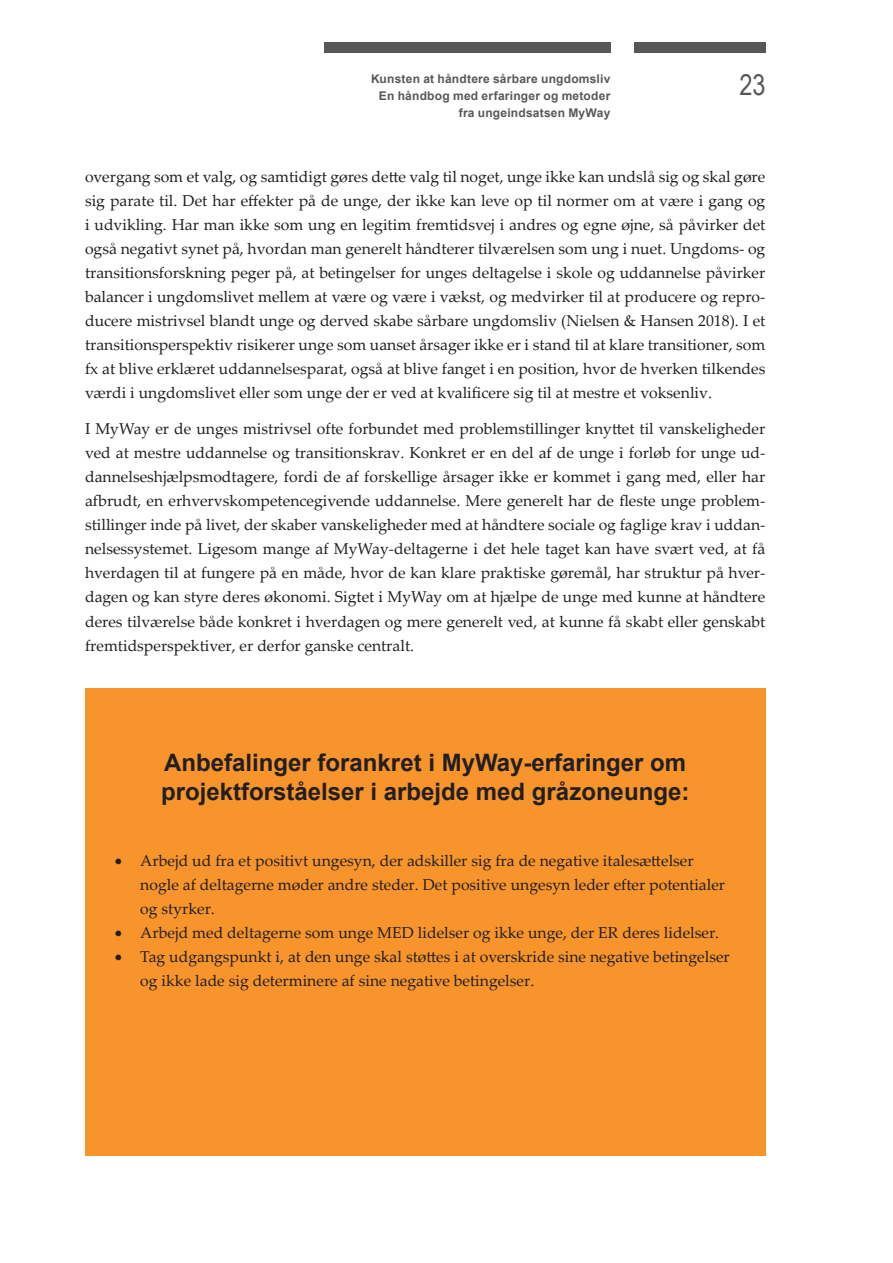
<style>
.page{position:relative;width:893px;height:1263px;background:#fff}
.page>*{position:absolute;margin:0;border:0;box-sizing:border-box;transform-origin:0 0}
.t1{font:28.65px "Arial Narrow";color:#57585a}
.t2{font:700 24px/28.8px "Arial";color:#231f20}
.t3{font:15.75px/24px "Palatino Linotype";color:#231f20;text-align:justify}
.t4{font:700 12px/17.2px "Arial";letter-spacing:.02em;color:#57585a;text-align:right}
</style>
<div class="page">
<div style="left:634px;top:43px;width:131px;height:10px;background:#57585a"></div>
<div style="left:324px;top:43px;width:286px;height:10px;background:#57585a"></div>
<div style="left:85px;top:688px;width:680px;height:467px;background:#f7942c"></div>
<p class="t4" style="left:371px;top:70px;width:241px">Kunsten at håndtere sårbare ungdomsliv<br>En håndbog med erfaringer og metoder fra ungeindsatsen MyWay</p>
<h1 class="t1" style="left:739px;top:64px;width:27px">23</h1>
<p class="t3" style="left:85px;top:164px;width:682px">overgang som et valg, og samtidigt gøres dette valg til noget, unge ikke kan undslå sig og skal gøre sig parate til. Det har effekter på de unge, der ikke kan leve op til normer om at være i gang og i udvikling. Har man ikke som ung en legitim fremtidsvej i andres og egne øjne, så påvirker det også negativt synet på, hvordan man generelt håndterer tilværelsen som ung i nuet. Ungdoms- og transitionsforskning peger på, at betingelser for unges deltagelse i skole og uddannelse påvirker balancer i ungdomslivet mellem at være og være i vækst, og medvirker til at producere og repro&shy;ducere mistrivsel blandt unge og derved skabe sårbare ungdomsliv (Nielsen &amp; Hansen 2018). I et transitionsperspektiv risikerer unge som uanset årsager ikke er i stand til at klare transitioner, som fx at blive erklæret uddannelsesparat, også at blive fanget i en position, hvor de hverken tilkendes værdi i ungdomslivet eller som unge der er ved at kvalificere sig til at mestre et voksenliv.</p>
<p class="t3" style="left:85px;top:416px;width:682px">I MyWay er de unges mistrivsel ofte forbundet med problemstillinger knyttet til vanskeligheder ved at mestre uddannelse og transitionskrav. Konkret er en del af de unge i forløb for unge ud&shy;dannelseshjælpsmodtagere, fordi de af forskellige årsager ikke er kommet i gang med, eller har afbrudt, en erhvervskompetencegivende uddannelse. Mere generelt har de fleste unge problem&shy;stillinger inde på livet, der skaber vanskeligheder med at håndtere sociale og faglige krav i uddan&shy;nelsessystemet. Ligesom mange af MyWay-deltagerne i det hele taget kan have svært ved, at få hverdagen til at fungere på en måde, hvor de kan klare praktiske gøremål, har struktur på hver&shy;dagen og kan styre deres økonomi. Sigtet i MyWay om at hjælpe de unge med kunne at håndtere deres tilværelse både konkret i hverdagen og mere generelt ved, at kunne få skabt eller genskabt fremtidsperspektiver, er derfor ganske centralt.</p>
<h2 class="t2" style="left:161px;top:748px;width:530px">Anbefalinger forankret i MyWay-erfaringer om projektforståelser i arbejde med gråzoneunge:</h2>
<p class="t3" style="left:140px;top:848px;width:586px;text-align:left;text-indent:-26px">• Arbejd ud fra et positivt ungesyn, der adskiller sig fra de negative italesættelser nogle af deltagerne møder andre steder. Det positive ungesyn leder efter potentialer og styrker.</p>
<p class="t3" style="left:115px;top:920px;width:606px">• Arbejd med deltagerne som unge MED lidelser og ikke unge, der ER deres lidelser.</p>
<p class="t3" style="left:140px;top:944px;width:591px;text-indent:-26px">• Tag udgangspunkt i, at den unge skal støttes i at overskride sine negative betingelser og ikke lade sig determinere af sine negative betingelser.</p>
</div>
